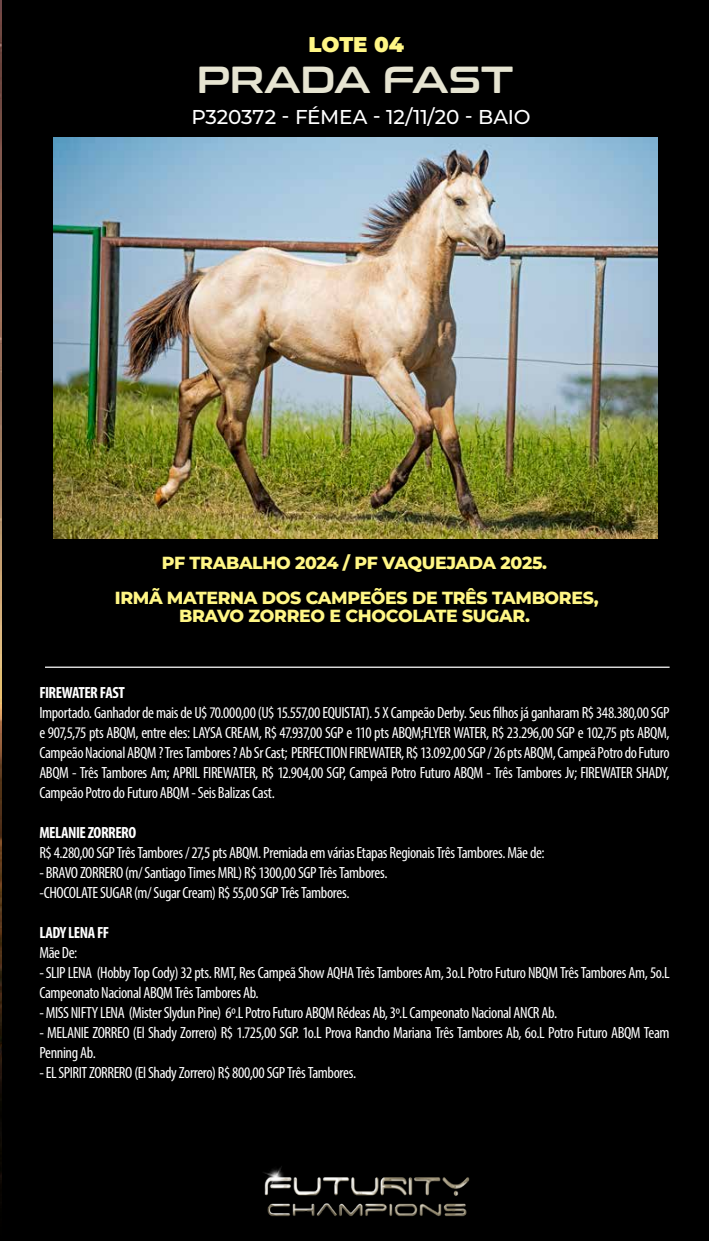
<style>
.page{position:relative;width:709px;height:1241px;background:#fff}
.page>*{position:absolute;margin:0;border:0;box-sizing:border-box;transform-origin:0 0}
.t1{font:37.5px "Conthrax Sb";color:#e6e4d1}
.t2{font:900 21.38px "Montserrat";letter-spacing:-.005em;color:#fff685}
.t3{font:500 20px "Montserrat";letter-spacing:-.01em;color:#fff}
.t4{font:800 17.5px/35px "Montserrat";letter-spacing:-.02em;color:#fff685;text-align:center}
.t5{font:condensed 16.25px/20px "Myriad Pro";letter-spacing:-.025em;color:#fff}
.t6{font:700 condensed 16.25px "Myriad Pro";letter-spacing:-.03em;color:#fff}
</style>
<div class="page">
<div style="left:1px;top:0;width:708px;height:1240px;background:#000"></div>
<img style="left:0;top:0;width:2px;height:827px">
<hr style="left:0;top:827px;width:2px;height:413px;background:#000">
<img style="left:53px;top:138px;width:604px;height:400px">
<hr style="left:45px;top:666px;width:624px;height:1px;background:#fff">
<img style="left:267px;top:1177px;width:203px;height:40px">
<img style="left:263px;top:1166px;width:32px;height:32px">
<h2 class="t2" style="left:308px;top:29px;width:97px">LOTE 04</h2>
<h1 class="t1" style="left:197px;top:51px;width:318px">PRADA FAST</h1>
<p class="t3" style="left:191px;top:103px;width:341px">P320372 - FÉMEA - 12/11/20 - BAIO</p>
<p class="t4" style="left:115px;top:544px;width:485px">PF TRABALHO 2024 / PF VAQUEJADA 2025.<br>IRMÃ MATERNA DOS CAMPEÕES DE TRÊS TAMBORES,</p>
<p class="t4" style="left:179px;top:596px;width:352px">BRAVO ZORREO E CHOCOLATE SUGAR.</p>
<p class="t6" style="left:39px;top:682px;width:87px">FIREWATER FAST</p>
<p class="t5" style="left:39px;top:702px;width:631px;text-align:justify">Importado. Ganhador de mais de U$ 70.000,00 (U$ 15.557,00 EQUISTAT). 5 X Campeão Derby. Seus filhos já ganharam R$ 348.380,00 SGP e 907,5,75 pts ABQM, entre eles: LAYSA CREAM, R$ 47.937,00 SGP e 110 pts ABQM;FLYER WATER, R$ 23.296,00 SGP e 102,75 pts ABQM, Campeão Nacional ABQM ? Tres Tambores ? Ab Sr Cast; PERFECTION FIREWATER, R$ 13.092,00 SGP / 26 pts ABQM, Campeã Potro do Futuro ABQM - Três Tambores Am; APRIL FIREWATER, R$ 12.904,00 SGP, Campeã Potro Futuro ABQM - Três Tambores Jv; FIREWATER SHADY, Campeão Potro do Futuro ABQM - Seis Balizas Cast.</p>
<p class="t6" style="left:39px;top:822px;width:98px">MELANIE ZORRERO</p>
<p class="t5" style="left:39px;top:842px;width:507px">R$ 4.280,00 SGP Três Tambores / 27,5 pts ABQM. Premiada em várias Etapas Regionais Três Tambores. Mãe de:</p>
<p class="t5" style="left:39px;top:862px;width:350px">- BRAVO ZORRERO (m/ Santiago Times MRL) R$ 1300,00 SGP Três Tambores. -CHOCOLATE SUGAR (m/ Sugar Cream) R$ 55,00 SGP Três Tambores.</p>
<p class="t6" style="left:39px;top:922px;width:71px">LADY LENA FF</p>
<p class="t5" style="left:39px;top:942px;width:39px">Mãe De:</p>
<p class="t5" style="left:39px;top:962px;width:632px">- SLIP LENA (Hobby Top Cody) 32 pts. RMT, Res Campeã Show AQHA Três Tambores Am, 3o.L Potro Futuro NBQM Três Tambores Am, 5o.L<br>Campeonato Nacional ABQM Três Tambores Ab.</p>
<p class="t5" style="left:39px;top:1002px;width:519px">- MISS NIFTY LENA (Mister Slydun Pine) 6º.L Potro Futuro ABQM Rédeas Ab, 3º.L Campeonato Nacional ANCR Ab.</p>
<p class="t5" style="left:39px;top:1022px;width:631px">- MELANIE ZORREO (El Shady Zorrero) R$ 1.725,00 SGP. 1o.L Prova Rancho Mariana Três Tambores Ab, 6o.L Potro Futuro ABQM Team<br>Penning Ab.</p>
<p class="t5" style="left:39px;top:1062px;width:318px">- EL SPIRIT ZORRERO (El Shady Zorrero) R$ 800,00 SGP Três Tambores.</p>
</div>
